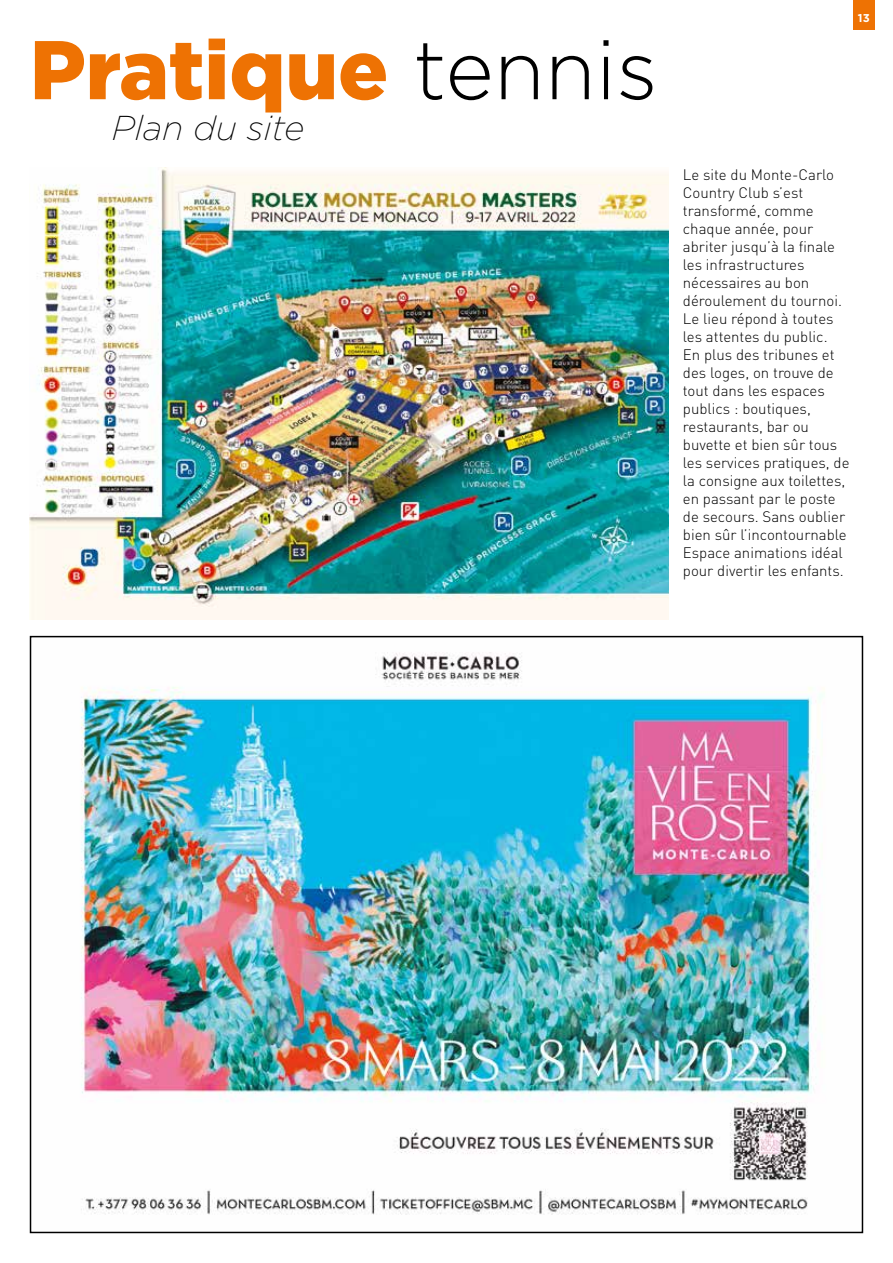
<style>
.page{position:relative;width:893px;height:1263px;background:#fff}
.page>*{position:absolute;margin:0;border:0;box-sizing:border-box;transform-origin:0 0}
.t1{font:900 83.1px "Gotham";color:#ee7203}
.t2{font:italic 200 34.5px "Gotham";color:#000}
.t3{font:300 15px/18px "DIN";color:#000}
.t4{font:700 11.25px "Gotham";color:#fff}
.s1{font-weight:300;color:#000}
</style>
<div class="page">
<div style="left:853px;top:0;width:22px;height:29px;background:#ee7203"></div>
<img style="left:80px;top:652px;width:743px;height:563px">
<img style="left:30px;top:167px;width:638px;height:453px">
<h1 class="t1" style="left:30px;top:22px;width:629px">Pratique <span class="s1">tennis</span></h1>
<h2 class="t2" style="left:112px;top:109px;width:194px">Plan du site</h2>
<p class="t4" style="left:858px;top:11px;width:13px">13</p>
<p class="t3" style="left:683px;top:165px;width:168px">Le site du Monte-Carlo<br>Country Club s’est transformé, comme chaque année, pour abriter jusqu’à la finale les infrastructures nécessaires au bon déroulement du tournoi.<br>Le lieu répond à toutes les attentes du public.<br>En plus des tribunes et des loges, on trouve de tout dans les espaces publics : boutiques, restaurants, bar ou buvette et bien sûr tous les services pratiques, de la consigne aux toilettes, en passant par le poste de secours. Sans oublier bien sûr l’incontournable<br>Espace animations idéal pour divertir les enfants.</p>
</div>
